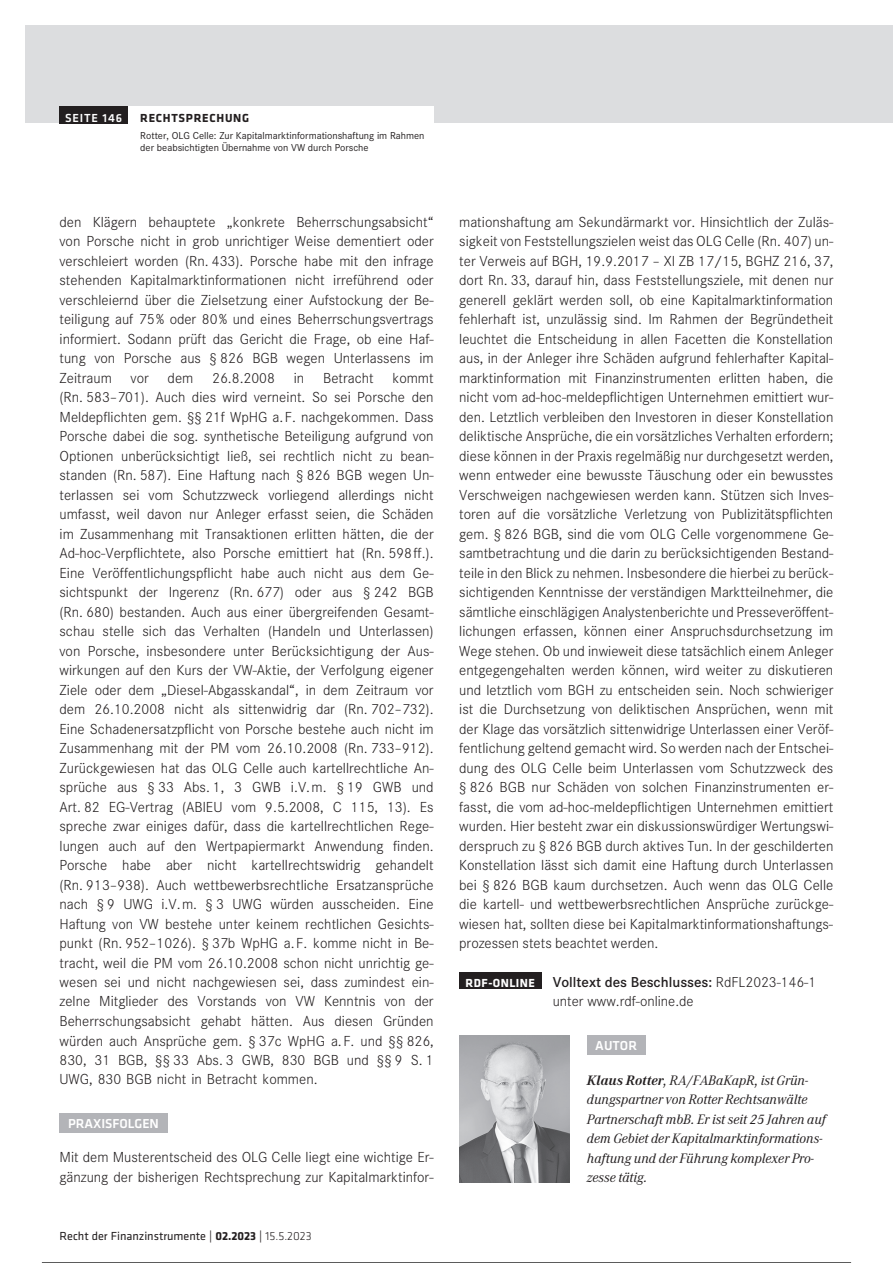
<style>
.page{position:relative;width:893px;height:1263px;background:#fff}
.page>*{position:absolute;margin:0;border:0;box-sizing:border-box;transform-origin:0 0}
.t1{font:15.15px/19.5px "Advcorpsl";color:#231f20;text-align:justify}
.t2{font:15px "Advcorpsde";color:#231f20}
.t3{font:15px "Advcorpsl";color:#231f20}
.t4{font:14.25px/19.5px "Advcorpait";color:#231f20}
.t5{font:13.5px "Advklavmed";color:#fff}
.t6{font:12.15px "Advklavreg";color:#231f20}
.t7{font:12.15px "Advklavbo";letter-spacing:.06em;color:#231f20}
.t8{font:12.15px "Advklavmed";letter-spacing:.07em;color:#fff}
.t9{font:10.5px/12px "Advcorpsre";color:#231f20}
.s1{font-family:"Advklavbo"}
.s2{font-family:"Advklavlig"}
.s3{font-family:"Advklavbo";font-size:12.15px;color:#fff}
.s4{font-family:"Advcorpsl"}
.s5{font-family:"Advcorpabi"}
</style>
<div class="page">
<div style="left:60px;top:1113px;width:108px;height:20px;background:#b3b4b8"></div>
<div style="left:459px;top:972px;width:82px;height:17px;background:#231f20"></div>
<div style="left:587px;top:1036px;width:59px;height:19px;background:#b3b4b8"></div>
<div style="left:26px;top:26px;width:867px;height:97px;background:#dcdddf"></div>
<div style="left:60px;top:106px;width:374px;height:17px;background:#fff"></div>
<div style="left:60px;top:106px;width:68px;height:17px;background:#231f20"></div>
<img style="left:459px;top:1035px;width:111px;height:147px">
<hr style="left:43px;top:1262px;width:807px;height:1px;background:#000">
<p class="t8" style="left:65px;top:110px;width:58px">SEITE 146</p>
<p class="t7" style="left:140px;top:110px;width:110px">RECHTSPRECHUNG</p>
<p class="t9" style="left:140px;top:129px;width:286px">Rotter, OLG Celle: Zur Kapitalmarktinformationshaftung im Rahmen der beabsichtigten Übernahme von VW durch Porsche</p>
<p class="t1" style="left:60px;top:212px;width:376px">den Klägern behauptete „konkrete Beherrschungsabsicht“ von Porsche nicht in grob unrichtiger Weise dementiert oder verschleiert worden (Rn. 433). Porsche habe mit den infrage stehenden Kapitalmarktinformationen nicht irreführend oder verschleiernd über die Zielsetzung einer Aufstockung der Be&shy;teiligung auf 75% oder 80% und eines Beherrschungsvertrags informiert. Sodann prüft das Gericht die Frage, ob eine Haf&shy;tung von Porsche aus § 826 BGB wegen Unterlassens im Zeitraum vor dem 26.8.2008 in Betracht kommt (Rn. 583–701). Auch dies wird verneint. So sei Porsche den Meldepflichten gem. §§ 21f WpHG a.F. nachgekommen. Dass Porsche dabei die sog. synthetische Beteiligung aufgrund von Optionen unberücksichtigt ließ, sei rechtlich nicht zu bean&shy;standen (Rn. 587). Eine Haftung nach § 826 BGB wegen Un&shy;terlassen sei vom Schutzzweck vorliegend allerdings nicht umfasst, weil davon nur Anleger erfasst seien, die Schäden im Zusammenhang mit Transaktionen erlitten hätten, die der Ad-hoc-Verpflichtete, also Porsche emittiert hat (Rn. 598ff.).<br>Eine Veröffentlichungspflicht habe auch nicht aus dem Ge&shy;sichtspunkt der Ingerenz (Rn. 677) oder aus § 242 BGB (Rn. 680) bestanden. Auch aus einer übergreifenden Gesamt&shy;schau stelle sich das Verhalten (Handeln und Unterlassen) von Porsche, insbesondere unter Berücksichtigung der Aus&shy;wirkungen auf den Kurs der VW-Aktie, der Verfolgung eigener Ziele oder dem „Diesel-Abgasskandal“, in dem Zeitraum vor dem 26.10.2008 nicht als sittenwidrig dar (Rn. 702–732).<br>Eine Schadenersatzpflicht von Porsche bestehe auch nicht im Zusammenhang mit der PM vom 26.10.2008 (Rn. 733–912).<br>Zurückgewiesen hat das OLG Celle auch kartellrechtliche An&shy;sprüche aus § 33 Abs. 1, 3 GWB i.V.m. § 19 GWB und Art. 82 EG-Vertrag (ABlEU vom 9.5.2008, C 115, 13). Es spreche zwar einiges dafür, dass die kartellrechtlichen Rege&shy;lungen auch auf den Wertpapiermarkt Anwendung finden.<br>Porsche habe aber nicht kartellrechtswidrig gehandelt (Rn. 913–938). Auch wettbewerbsrechtliche Ersatzansprüche nach § 9 UWG i.V.m. § 3 UWG würden ausscheiden. Eine Haftung von VW bestehe unter keinem rechtlichen Gesichts&shy;punkt (Rn. 952–1026). § 37b WpHG a.F. komme nicht in Be&shy;tracht, weil die PM vom 26.10.2008 schon nicht unrichtig ge&shy;wesen sei und nicht nachgewiesen sei, dass zumindest ein&shy;zelne Mitglieder des Vorstands von VW Kenntnis von der Beherrschungsabsicht gehabt hätten. Aus diesen Gründen würden auch Ansprüche gem. § 37c WpHG a.F. und §§ 826, 830, 31 BGB, §§ 33 Abs. 3 GWB, 830 BGB und §§ 9 S. 1<br>UWG, 830 BGB nicht in Betracht kommen.</p>
<p class="t5" style="left:68px;top:1115px;width:92px">PRAXISFOLGEN</p>
<p class="t1" style="left:60px;top:1148px;width:376px">Mit dem Musterentscheid des OLG Celle liegt eine wichtige Er&shy;gänzung der bisherigen Rechtsprechung zur Kapitalmarktinfor-</p>
<p class="t6" style="left:60px;top:1230px;width:254px">Recht der Finanzinstrumente | <span class="s1">02.2023</span> | <span class="s2">15.5.2023</span></p>
<p class="t1" style="left:459px;top:212px;width:376px">mationshaftung am Sekundärmarkt vor. Hinsichtlich der Zuläs&shy;sigkeit von Feststellungszielen weist das OLG Celle (Rn. 407) un&shy;ter Verweis auf BGH, 19.9.2017 – XI ZB 17/15, BGHZ 216, 37, dort Rn. 33, darauf hin, dass Feststellungsziele, mit denen nur generell geklärt werden soll, ob eine Kapitalmarktinformation fehlerhaft ist, unzulässig sind. Im Rahmen der Begründetheit leuchtet die Entscheidung in allen Facetten die Konstellation aus, in der Anleger ihre Schäden aufgrund fehlerhafter Kapital&shy;marktinformation mit Finanzinstrumenten erlitten haben, die nicht vom ad-hoc-meldepflichtigen Unternehmen emittiert wur&shy;den. Letztlich verbleiben den Investoren in dieser Konstellation deliktische Ansprüche, die ein vorsätzliches Verhalten erfordern; diese können in der Praxis regelmäßig nur durchgesetzt werden, wenn entweder eine bewusste Täuschung oder ein bewusstes Verschweigen nachgewiesen werden kann. Stützen sich Inves&shy;toren auf die vorsätzliche Verletzung von Publizitätspflichten gem. § 826 BGB, sind die vom OLG Celle vorgenommene Ge&shy;samtbetrachtung und die darin zu berücksichtigenden Bestand&shy;teile in den Blick zu nehmen. Insbesondere die hierbei zu berück&shy;sichtigenden Kenntnisse der verständigen Marktteilnehmer, die sämtliche einschlägigen Analystenberichte und Presseveröffent&shy;lichungen erfassen, können einer Anspruchsdurchsetzung im Wege stehen. Ob und inwieweit diese tatsächlich einem Anleger entgegengehalten werden können, wird weiter zu diskutieren und letztlich vom BGH zu entscheiden sein. Noch schwieriger ist die Durchsetzung von deliktischen Ansprüchen, wenn mit der Klage das vorsätzlich sittenwidrige Unterlassen einer Veröf&shy;fentlichung geltend gemacht wird. So werden nach der Entschei&shy;dung des OLG Celle beim Unterlassen vom Schutzzweck des § 826 BGB nur Schäden von solchen Finanzinstrumenten er&shy;fasst, die vom ad-hoc-meldepflichtigen Unternehmen emittiert wurden. Hier besteht zwar ein diskussionswürdiger Wertungswi&shy;derspruch zu § 826 BGB durch aktives Tun. In der geschilderten Konstellation lässt sich damit eine Haftung durch Unterlassen bei § 826 BGB kaum durchsetzen. Auch wenn das OLG Celle die kartell- und wettbewerbsrechtlichen Ansprüche zurückge&shy;wiesen hat, sollten diese bei Kapitalmarktinformationshaftungs&shy;prozessen stets beachtet werden.</p>
<p class="t2" style="left:466px;top:973px;width:352px"><span class="s3">RDF-ONLINE</span> Volltext des Beschlusses: <span class="s4">RdFL2023-146-1</span></p>
<p class="t3" style="left:553px;top:994px;width:142px">unter www.rdf-online.de</p>
<p class="t5" style="left:595px;top:1038px;width:43px">AUTOR</p>
<p class="t4" style="left:587px;top:1071px;width:241px"><span class="s5">Klaus Rotter</span>, RA/FABaKapR, ist Grün&shy;dungspartner von Rotter Rechtsanwälte Partnerschaft mbB. Er ist seit 25 Jahren auf dem Gebiet der Kapitalmarktinformations&shy;haftung und der Führung komplexer Pro&shy;zesse tätig.</p>
</div>
